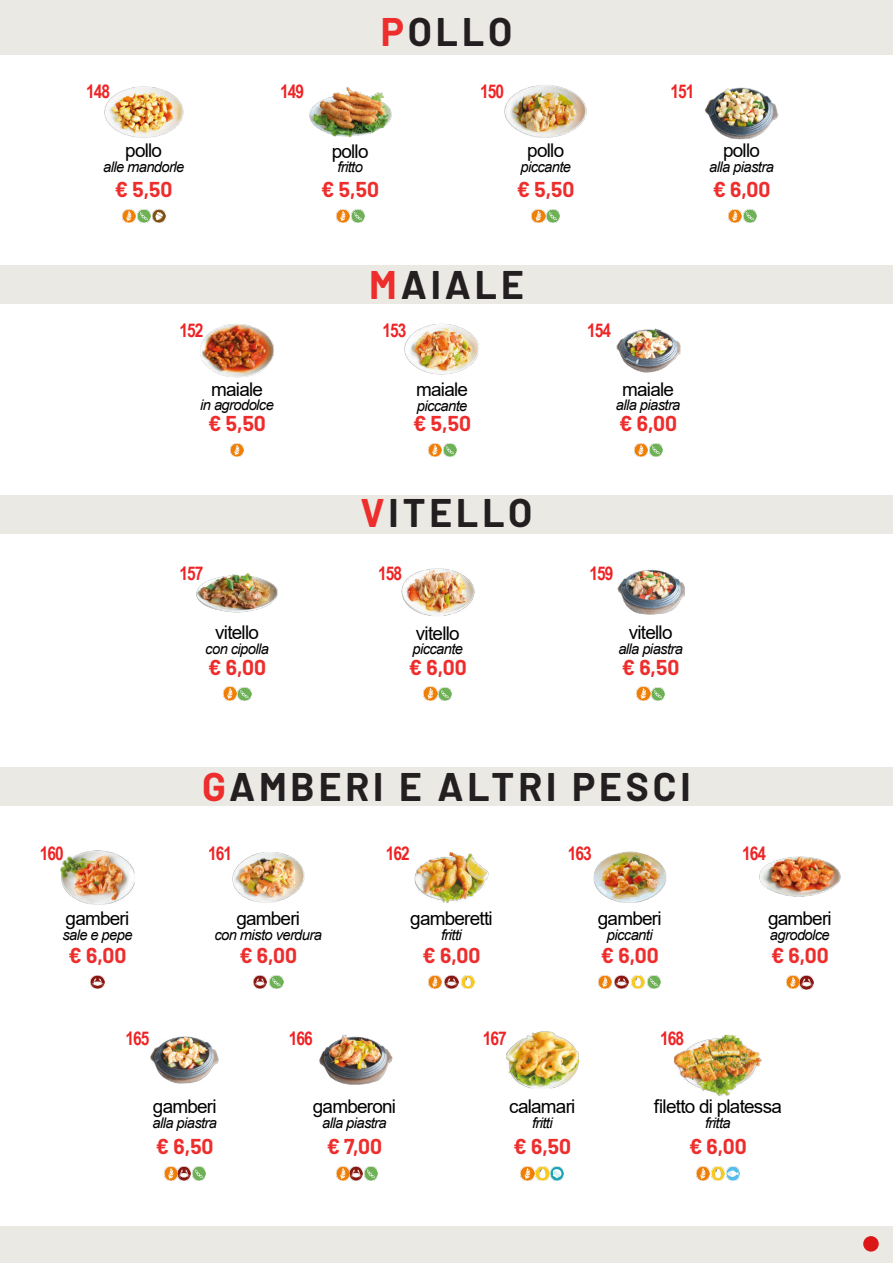
<style>
.page{position:relative;width:893px;height:1263px;background:#fff}
.page>*{position:absolute;margin:0;border:0;box-sizing:border-box;transform-origin:0 0}
.t1{font:700 39px "Barlow";letter-spacing:.1em;color:#231f20}
.t2{font:700 21px "Barlow";color:#ee2d2d}
.t3{font:18.9px "Arial";letter-spacing:-.04em;color:#000001}
.t4{font:700 18.9px "Arial Narrow";letter-spacing:-.05em;color:#ee2325}
.t5{font:italic 14.7px "Arial";letter-spacing:-.04em;color:#000001}
.s1{color:#ee2d2d}
</style>
<div class="page">
<div style="left:0;top:1227px;width:893px;height:36px;background:#eae9e3"></div>
<div style="left:863px;top:1236px;width:16px;height:15px;background:#db1817;border-radius:50%"></div>
<img style="left:104px;top:86px;width:80px;height:52px">
<img style="left:309px;top:87px;width:83px;height:51px">
<img style="left:504px;top:85px;width:83px;height:53px">
<img style="left:705px;top:87px;width:74px;height:53px">
<img style="left:200px;top:324px;width:74px;height:54px">
<img style="left:404px;top:324px;width:75px;height:51px">
<img style="left:616px;top:328px;width:65px;height:45px">
<img style="left:196px;top:573px;width:82px;height:40px">
<img style="left:401px;top:568px;width:74px;height:48px">
<img style="left:617px;top:569px;width:68px;height:46px">
<img style="left:230px;top:443px;width:14px;height:14px">
<svg style="left:336px;top:209px;width:28px;height:13px"></svg>
<img style="left:428px;top:443px;width:13px;height:14px">
<img style="left:443px;top:443px;width:13px;height:14px">
<svg style="left:223px;top:687px;width:28px;height:13px"></svg>
<svg style="left:424px;top:687px;width:28px;height:13px"></svg>
<svg style="left:637px;top:687px;width:13px;height:13px"></svg>
<img style="left:651px;top:687px;width:14px;height:13px">
<img style="left:634px;top:443px;width:13px;height:14px">
<img style="left:649px;top:443px;width:13px;height:14px">
<svg style="left:532px;top:209px;width:28px;height:13px"></svg>
<img style="left:728px;top:209px;width:14px;height:13px">
<svg style="left:743px;top:209px;width:13px;height:13px"></svg>
<svg style="left:122px;top:209px;width:43px;height:13px"></svg>
<div style="left:0;top:0;width:893px;height:54px;background:#eae9e3"></div>
<div style="left:0;top:266px;width:893px;height:38px;background:#eae9e3"></div>
<div style="left:0;top:495px;width:893px;height:39px;background:#eae9e3"></div>
<div style="left:0;top:767px;width:893px;height:39px;background:#eae9e3"></div>
<img style="left:60px;top:850px;width:75px;height:54px">
<img style="left:232px;top:852px;width:72px;height:51px">
<img style="left:414px;top:852px;width:75px;height:51px">
<img style="left:593px;top:851px;width:74px;height:52px">
<img style="left:759px;top:856px;width:82px;height:41px">
<img style="left:150px;top:1036px;width:69px;height:48px">
<img style="left:319px;top:1034px;width:74px;height:51px">
<img style="left:506px;top:1031px;width:73px;height:58px">
<img style="left:674px;top:1034px;width:88px;height:62px">
<svg style="left:787px;top:976px;width:26px;height:13px"></svg>
<img style="left:428px;top:976px;width:14px;height:13px">
<svg style="left:445px;top:976px;width:29px;height:13px"></svg>
<svg style="left:91px;top:976px;width:13px;height:13px"></svg>
<img style="left:696px;top:1167px;width:14px;height:13px">
<svg style="left:711px;top:1167px;width:28px;height:13px"></svg>
<svg style="left:521px;top:1167px;width:28px;height:13px"></svg>
<img style="left:550px;top:1167px;width:14px;height:13px">
<img style="left:164px;top:1167px;width:14px;height:13px">
<svg style="left:178px;top:1167px;width:27px;height:13px"></svg>
<img style="left:336px;top:1167px;width:14px;height:13px">
<svg style="left:350px;top:1167px;width:27px;height:13px"></svg>
<img style="left:631px;top:976px;width:14px;height:13px">
<svg style="left:599px;top:976px;width:29px;height:13px"></svg>
<svg style="left:648px;top:976px;width:13px;height:13px"></svg>
<img style="left:253px;top:976px;width:14px;height:13px">
<svg style="left:270px;top:976px;width:13px;height:13px"></svg>
<p class="t1" style="left:381px;top:8px;width:133px"><span class="s1">P</span>OLLO</p>
<p class="t4" style="left:86px;top:77px;width:25px">148</p>
<p class="t4" style="left:280px;top:77px;width:25px">149</p>
<p class="t4" style="left:480px;top:77px;width:25px">150</p>
<p class="t4" style="left:670px;top:77px;width:25px">151</p>
<p class="t3" style="left:125px;top:138px;width:38px">pollo</p>
<p class="t5" style="left:103px;top:157px;width:83px">alle mandorle</p>
<p class="t3" style="left:332px;top:138px;width:38px">pollo</p>
<p class="t5" style="left:337px;top:158px;width:27px">fritto</p>
<p class="t3" style="left:527px;top:138px;width:38px">pollo</p>
<p class="t5" style="left:520px;top:157px;width:52px">piccante</p>
<p class="t3" style="left:723px;top:138px;width:38px">pollo</p>
<p class="t5" style="left:709px;top:157px;width:66px">alla piastra</p>
<p class="t2" style="left:115px;top:176px;width:59px">€ 5,50</p>
<p class="t2" style="left:321px;top:176px;width:59px">€ 5,50</p>
<p class="t2" style="left:517px;top:176px;width:59px">€ 5,50</p>
<p class="t2" style="left:713px;top:176px;width:59px">€ 6,00</p>
<p class="t1" style="left:369px;top:261px;width:156px"><span class="s1">M</span>AIALE</p>
<p class="t4" style="left:179px;top:316px;width:25px">152</p>
<p class="t4" style="left:383px;top:316px;width:25px">153</p>
<p class="t4" style="left:587px;top:316px;width:25px">154</p>
<p class="t3" style="left:211px;top:376px;width:53px">maiale</p>
<p class="t5" style="left:200px;top:396px;width:75px">in agrodolce</p>
<p class="t3" style="left:416px;top:376px;width:53px">maiale</p>
<p class="t5" style="left:417px;top:396px;width:52px">piccante</p>
<p class="t3" style="left:622px;top:376px;width:53px">maiale</p>
<p class="t5" style="left:616px;top:396px;width:66px">alla piastra</p>
<p class="t2" style="left:208px;top:410px;width:59px">€ 5,50</p>
<p class="t2" style="left:413px;top:410px;width:59px">€ 5,50</p>
<p class="t2" style="left:619px;top:410px;width:59px">€ 6,00</p>
<p class="t1" style="left:360px;top:489px;width:174px"><span class="s1">V</span>ITELLO</p>
<p class="t4" style="left:179px;top:559px;width:25px">157</p>
<p class="t4" style="left:378px;top:559px;width:25px">158</p>
<p class="t4" style="left:590px;top:559px;width:25px">159</p>
<p class="t3" style="left:215px;top:620px;width:45px">vitello</p>
<p class="t5" style="left:205px;top:639px;width:65px">con cipolla</p>
<p class="t3" style="left:416px;top:620px;width:45px">vitello</p>
<p class="t5" style="left:412px;top:640px;width:52px">piccante</p>
<p class="t3" style="left:629px;top:620px;width:45px">vitello</p>
<p class="t5" style="left:618px;top:639px;width:66px">alla piastra</p>
<p class="t2" style="left:208px;top:654px;width:59px">€ 6,00</p>
<p class="t2" style="left:409px;top:654px;width:59px">€ 6,00</p>
<p class="t2" style="left:622px;top:654px;width:59px">€ 6,50</p>
<p class="t1" style="left:202px;top:762px;width:490px"><span class="s1">G</span>AMBERI E ALTRI PESCI</p>
<p class="t4" style="left:40px;top:839px;width:25px">160</p>
<p class="t4" style="left:742px;top:839px;width:25px">164</p>
<p class="t4" style="left:208px;top:839px;width:25px">161</p>
<p class="t4" style="left:386px;top:839px;width:25px">162</p>
<p class="t4" style="left:568px;top:839px;width:25px">163</p>
<p class="t3" style="left:66px;top:905px;width:65px">gamberi</p>
<p class="t5" style="left:62px;top:925px;width:72px">sale e pepe</p>
<p class="t3" style="left:236px;top:905px;width:65px">gamberi</p>
<p class="t5" style="left:215px;top:925px;width:109px">con misto verdura</p>
<p class="t3" style="left:410px;top:905px;width:84px">gamberetti</p>
<p class="t5" style="left:441px;top:925px;width:22px">fritti</p>
<p class="t3" style="left:598px;top:905px;width:65px">gamberi</p>
<p class="t5" style="left:607px;top:925px;width:47px">piccanti</p>
<p class="t3" style="left:768px;top:905px;width:65px">gamberi</p>
<p class="t5" style="left:770px;top:925px;width:61px">agrodolce</p>
<p class="t2" style="left:69px;top:943px;width:59px">€ 6,00</p>
<p class="t2" style="left:771px;top:943px;width:59px">€ 6,00</p>
<p class="t2" style="left:239px;top:943px;width:59px">€ 6,00</p>
<p class="t2" style="left:423px;top:943px;width:59px">€ 6,00</p>
<p class="t2" style="left:601px;top:943px;width:59px">€ 6,00</p>
<p class="t4" style="left:125px;top:1024px;width:25px">165</p>
<p class="t4" style="left:289px;top:1024px;width:25px">166</p>
<p class="t4" style="left:483px;top:1024px;width:25px">167</p>
<p class="t4" style="left:660px;top:1024px;width:25px">168</p>
<p class="t3" style="left:153px;top:1093px;width:65px">gamberi</p>
<p class="t5" style="left:152px;top:1113px;width:66px">alla piastra</p>
<p class="t3" style="left:313px;top:1093px;width:85px">gamberoni</p>
<p class="t5" style="left:322px;top:1113px;width:66px">alla piastra</p>
<p class="t3" style="left:509px;top:1093px;width:68px">calamari</p>
<p class="t5" style="left:532px;top:1113px;width:22px">fritti</p>
<p class="t3" style="left:654px;top:1093px;width:129px">filetto di platessa</p>
<p class="t5" style="left:705px;top:1113px;width:27px">fritta</p>
<p class="t2" style="left:156px;top:1133px;width:59px">€ 6,50</p>
<p class="t2" style="left:327px;top:1133px;width:57px">€ 7,00</p>
<p class="t2" style="left:514px;top:1133px;width:59px">€ 6,50</p>
<p class="t2" style="left:689px;top:1133px;width:59px">€ 6,00</p>
</div>
